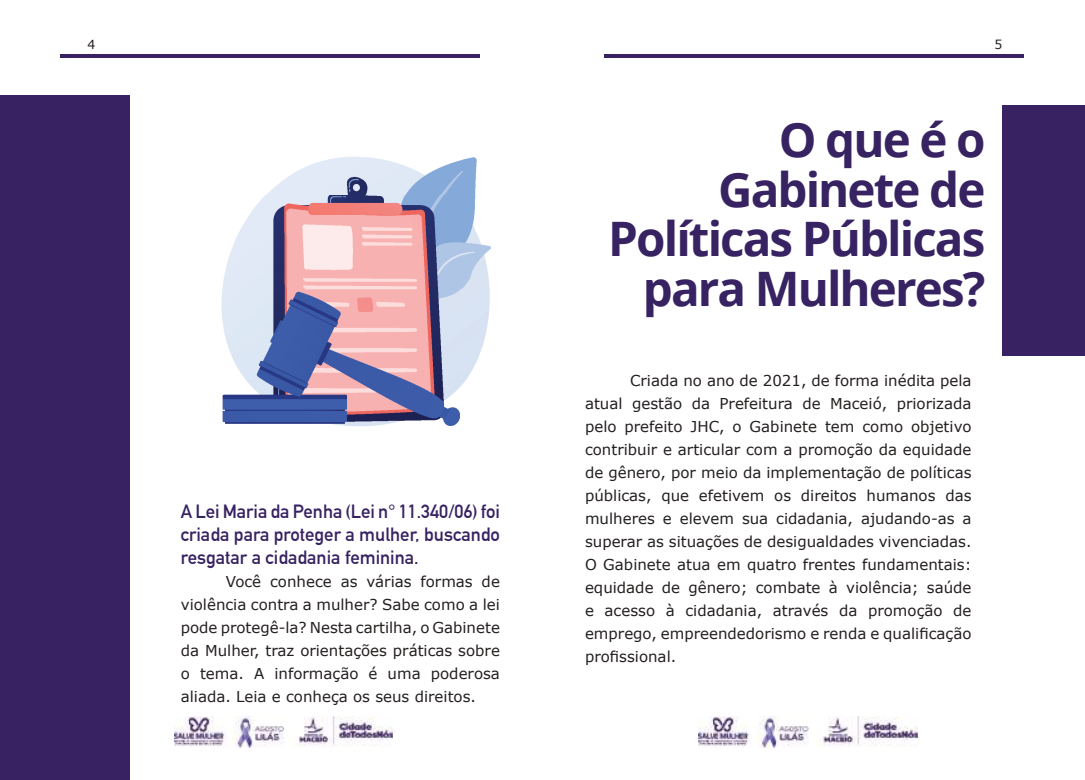
<style>
.page{position:relative;width:1085px;height:780px;background:#fff}
.page>*{position:absolute;margin:0;border:0;box-sizing:border-box;transform-origin:0 0}
.t1{font:700 47.5px/49.5px "Open Sans";letter-spacing:-.04em;color:#372262;text-align:right}
.t2{font:700 18.75px/23px "DIN Alternate";color:#372262;text-align:justify}
.t3{font:15px/23px "Verdana";color:#241f1f;text-align:justify}
.t4{font:12.5px "Verdana";color:#241f1f}
</style>
<div class="page">
<hr style="left:603px;top:55px;width:420px;height:3px;background:#382261">
<hr style="left:60px;top:55px;width:420px;height:3px;background:#382261">
<img style="left:174px;top:716px;width:218px;height:31px">
<img style="left:698px;top:716px;width:219px;height:31px">
<div style="left:0;top:96px;width:129px;height:684px;background:#382261"></div>
<div style="left:1002px;top:105px;width:82px;height:251px;background:#382261"></div>
<img style="left:221px;top:194px;width:241px;height:233px">
<img style="left:462px;top:157px;width:29px;height:228px">
<img style="left:268px;top:157px;width:195px;height:37px">
<p class="t4" style="left:87px;top:36px;width:9px">4</p>
<p class="t4" style="left:994px;top:36px;width:9px">5</p>
<p class="t2" style="left:181px;top:498px;width:320px">A Lei Maria da Penha (Lei n° 11.340/06) foi criada para proteger a mulher, buscando resgatar a cidadania feminina.</p>
<p class="t3" style="left:181px;top:570px;width:320px;text-indent:45px">Você conhece as várias formas de violência contra a mulher? Sabe como a lei pode protegê-la? Nesta cartilha, o Gabinete da Mulher, traz orientações práticas sobre o tema. A informação é uma poderosa aliada. Leia e conheça os seus direitos.</p>
<h1 class="t1" style="left:608px;top:114px;width:378px">O que é o<br>Gabinete de<br>Políticas Públicas para Mulheres?</h1>
<p class="t3" style="left:585px;top:369px;width:388px;text-indent:45px">Criada no ano de 2021, de forma inédita pela atual gestão da Prefeitura de Maceió, priorizada pelo prefeito JHC, o Gabinete tem como objetivo contribuir e articular com a promoção da equidade de gênero, por meio da implementação de políticas públicas, que efetivem os direitos humanos das mulheres e elevem sua cidadania, ajudando-as a superar as situações de desigualdades vivenciadas.<br>O Gabinete atua em quatro frentes fundamentais: equidade de gênero; combate à violência; saúde e acesso à cidadania, através da promoção de emprego, empreendedorismo e renda e qualificação profissional.</p>
</div>
